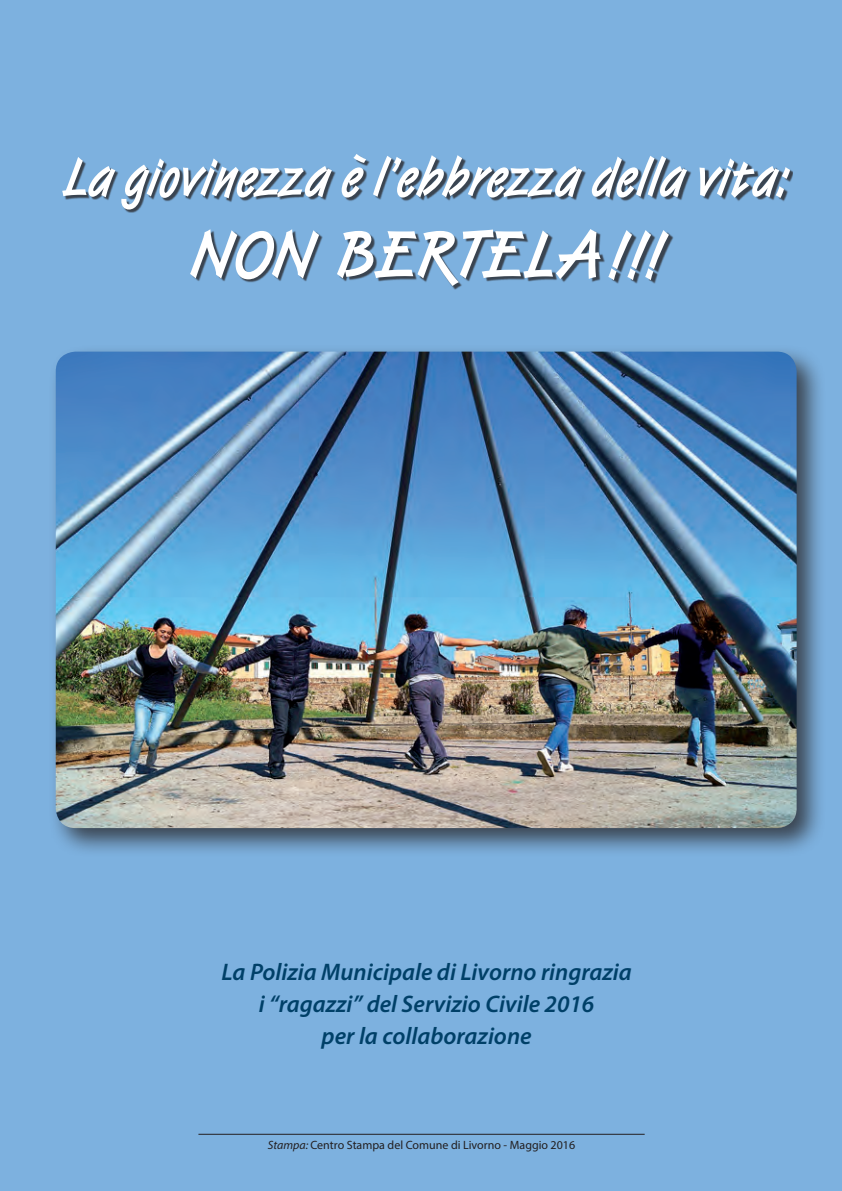
<style>
.page{position:relative;width:842px;height:1191px;background:#7db1df}
.page>*{position:absolute;margin:0;border:0;box-sizing:border-box;transform-origin:0 0}
.t1{font:700 68px "Van Dijk Std";color:#fff;scale:.9 1}
.t2{font:700 56px "Van Dijk Std";color:#fff;scale:.9 1}
.t3{font:italic 600 24px/32px "Myriad Pro";color:#004068;text-align:center}
.t4{font:12px "Myriad Pro";color:#231f20}
.s1{font-style:italic}
</style>
<div class="page">
<div style="left:48px;top:344px;width:779px;height:514px;background:#231f20;opacity:.75"></div>
<img style="left:56px;top:351px;width:741px;height:477px">
<div style="left:64px;top:156px;width:729px;height:134px;background:#231f20;opacity:.75"></div>
<hr style="left:198px;top:1133px;width:447px;height:1px;background:#231f20">
<h2 class="t2" style="left:64px;top:140px;width:807px">La giovinezza è l’ebbrezza della vita:</h2>
<h1 class="t1" style="left:192px;top:210px;width:524px">non bertel a !!!</h1>
<p class="t3" style="left:221px;top:956px;width:412px">La Polizia Municipale di Livorno ringrazia i “ragazzi” del Servizio Civile 2016<br>per la collaborazione</p>
<p class="t4" style="left:268px;top:1137px;width:309px"><span class="s1">Stampa:</span> Centro Stampa del Comune di Livorno - Maggio 2016</p>
</div>
